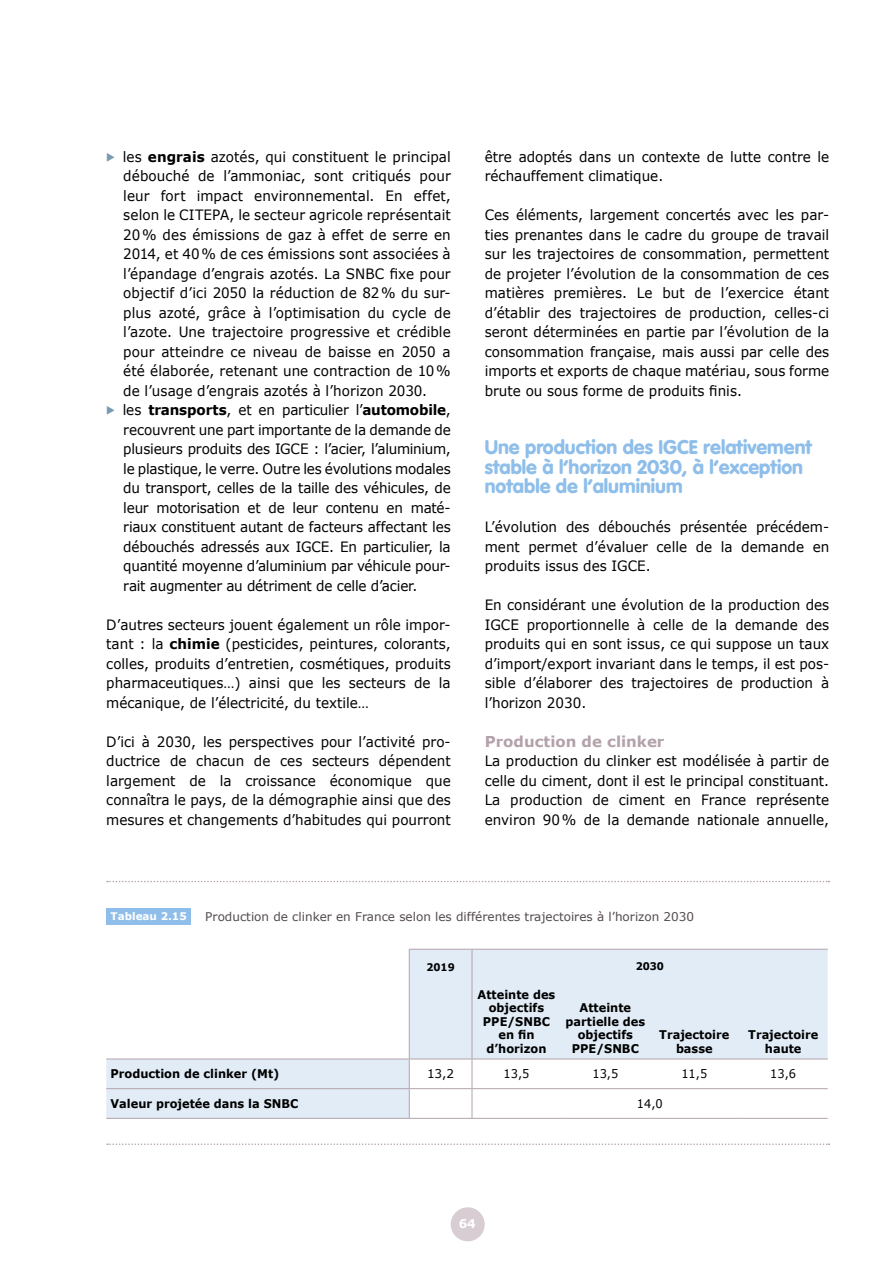
<style>
.page{position:relative;width:893px;height:1263px;background:#fff}
.page>*{position:absolute;margin:0;border:0;box-sizing:border-box;transform-origin:0 0}
.t1{font:900 19.5px/19.5px "VAG Rounded";color:#8ebee9}
.t2{font:700 15px "Verdana";color:#b3a2ab}
.t3{font:14.25px/19.5px "Verdana";color:#000;text-align:justify;scale:.95 1}
.t4{font:700 12px/13.5px "Verdana";color:#000;text-align:center;scale:.95 1}
.t5{font:12px "Verdana";color:#544a4e}
.t6{font:12px "Verdana";color:#000;scale:.95 1}
.t7{font:12px "Verdana";color:#000}
.t8{font:700 12px "Verdana";color:#fff}
.t9{font:700 10.5px "Verdana";color:#fff}
.t10{font:700 10.5px "Verdana";color:#000;scale:.95 1}
.s1{color:#799aaf}
.s2{font-weight:700}
</style>
<div class="page">
<div style="left:451px;top:1207px;width:34px;height:34px;background:#d7cdd3;border-radius:50%"></div>
<svg style="left:107px;top:881px;width:722px;height:1px"></svg>
<svg style="left:107px;top:1143px;width:722px;height:2px"></svg>
<div style="left:106px;top:908px;width:85px;height:16px;background:#8ebee9"></div>
<svg style="left:106px;top:949px;width:722px;height:169px;fill:#e1ecf7"></svg>
<svg style="left:409px;top:1059px;width:419px;height:59px"></svg>
<hr style="left:106px;top:1058px;width:303px;height:1px;background:#b3a2ab">
<hr style="left:106px;top:1088px;width:303px;height:1px;background:#b3a2ab">
<hr style="left:106px;top:1118px;width:303px;height:1px;background:#b3a2ab">
<hr style="left:409px;top:1088px;width:63px;height:1px;background:#b3a2ab">
<hr style="left:472px;top:1088px;width:89px;height:1px;background:#b3a2ab">
<hr style="left:561px;top:1088px;width:89px;height:1px;background:#b3a2ab">
<hr style="left:650px;top:1088px;width:89px;height:1px;background:#b3a2ab">
<hr style="left:739px;top:1088px;width:89px;height:1px;background:#b3a2ab">
<hr style="left:409px;top:1118px;width:63px;height:1px;background:#b3a2ab">
<hr style="left:472px;top:1118px;width:89px;height:1px;background:#b3a2ab">
<hr style="left:561px;top:1118px;width:89px;height:1px;background:#b3a2ab">
<hr style="left:650px;top:1118px;width:89px;height:1px;background:#b3a2ab">
<hr style="left:739px;top:1118px;width:89px;height:1px;background:#b3a2ab">
<svg style="left:409px;top:950px;width:1px;height:22px"></svg>
<svg style="left:472px;top:950px;width:1px;height:22px"></svg>
<hr style="left:409px;top:972px;width:1px;height:86px;background:#b3a2ab">
<hr style="left:472px;top:972px;width:1px;height:86px;background:#b3a2ab">
<hr style="left:409px;top:1058px;width:63px;height:1px;background:#b3a2ab">
<hr style="left:472px;top:1058px;width:89px;height:1px;background:#b3a2ab">
<hr style="left:561px;top:1058px;width:89px;height:1px;background:#b3a2ab">
<hr style="left:650px;top:1058px;width:89px;height:1px;background:#b3a2ab">
<hr style="left:739px;top:1058px;width:89px;height:1px;background:#b3a2ab">
<hr style="left:409px;top:949px;width:63px;height:1px;background:#b3a2ab">
<hr style="left:472px;top:949px;width:89px;height:1px;background:#b3a2ab">
<hr style="left:561px;top:949px;width:89px;height:1px;background:#b3a2ab">
<hr style="left:650px;top:949px;width:89px;height:1px;background:#b3a2ab">
<hr style="left:739px;top:949px;width:89px;height:1px;background:#b3a2ab">
<p class="t3" style="left:123px;top:146px;width:346px;text-indent:-17px"><span class="s1">◆</span> les <span class="s2">engrais</span> azotés, qui constituent le principal débouché de l’ammoniac, sont critiqués pour leur fort impact environnemental. En effet, selon le CITEPA, le secteur agricole représentait 20% des émissions de gaz à effet de serre en 2014, et 40% de ces émissions sont associées à l’épandage d’engrais azotés. La SNBC fixe pour objectif d’ici 2050 la réduction de 82% du sur&shy;plus azoté, grâce à l’optimisation du cycle de l’azote. Une trajectoire progressive et crédible pour atteindre ce niveau de baisse en 2050 a été élaborée, retenant une contraction de 10% de l’usage d’engrais azotés à l’horizon 2030.</p>
<p class="t3" style="left:123px;top:400px;width:346px;text-indent:-17px"><span class="s1">◆</span> les <span class="s2">transports</span>, et en particulier l’<span class="s2">automobile</span>, recouvrent une part importante de la demande de plusieurs produits des IGCE : l’acier, l’aluminium, le plastique, le verre. Outre les évolutions modales du transport, celles de la taille des véhicules, de leur motorisation et de leur contenu en maté&shy;riaux constituent autant de facteurs affectant les débouchés adressés aux IGCE. En particulier, la quantité moyenne d’aluminium par véhicule pour&shy;rait augmenter au détriment de celle d’acier.</p>
<p class="t3" style="left:106px;top:614px;width:364px">D’autres secteurs jouent également un rôle impor&shy;tant : la <span class="s2">chimie</span> (pesticides, peintures, colorants, colles, produits d’entretien, cosmétiques, produits pharmaceutiques…) ainsi que les secteurs de la mécanique, de l’électricité, du textile…</p>
<p class="t3" style="left:106px;top:731px;width:364px">D’ici à 2030, les perspectives pour l’activité pro&shy;ductrice de chacun de ces secteurs dépendent largement de la croissance économique que connaîtra le pays, de la démographie ainsi que des mesures et changements d’habitudes qui pourront</p>
<p class="t3" style="left:485px;top:146px;width:364px">être adoptés dans un contexte de lutte contre le réchauffement climatique.</p>
<p class="t3" style="left:485px;top:205px;width:364px">Ces éléments, largement concertés avec les par&shy;ties prenantes dans le cadre du groupe de travail sur les trajectoires de consommation, permettent de projeter l’évolution de la consommation de ces matières premières. Le but de l’exercice étant d’établir des trajectoires de production, celles-ci seront déterminées en partie par l’évolution de la consommation française, mais aussi par celle des imports et exports de chaque matériau, sous forme brute ou sous forme de produits finis.</p>
<h1 class="t1" style="left:485px;top:437px;width:329px">Une production des IGCE relativement stable à l’horizon 2030, à l’exception notable de l’aluminium</h1>
<p class="t3" style="left:485px;top:517px;width:364px">L’évolution des débouchés présentée précédem&shy;ment permet d’évaluer celle de la demande en produits issus des IGCE.</p>
<p class="t3" style="left:485px;top:595px;width:364px">En considérant une évolution de la production des IGCE proportionnelle à celle de la demande des produits qui en sont issus, ce qui suppose un taux d’import/export invariant dans le temps, il est pos&shy;sible d’élaborer des trajectoires de production à l’horizon 2030.</p>
<p class="t2" style="left:485px;top:730px;width:181px">Production de clinker</p>
<p class="t3" style="left:485px;top:751px;width:364px">La production du clinker est modélisée à partir de celle du ciment, dont il est le principal constituant.<br>La production de ciment en France représente environ 90% de la demande nationale annuelle,</p>
<p class="t9" style="left:111px;top:909px;width:78px">Tableau 2.15</p>
<p class="t5" style="left:205px;top:909px;width:490px">Production de clinker en France selon les différentes trajectoires à l’horizon 2030</p>
<p class="t10" style="left:426px;top:960px;width:31px">2019</p>
<p class="t10" style="left:636px;top:959px;width:31px">2030</p>
<p class="t4" style="left:478px;top:987px;width:83px">Atteinte des objectifs<br>PPE/SNBC en fin d’horizon</p>
<p class="t4" style="left:566px;top:1001px;width:85px">Atteinte partielle des objectifs<br>PPE/SNBC</p>
<p class="t4" style="left:659px;top:1028px;width:75px">Trajectoire basse</p>
<p class="t4" style="left:748px;top:1028px;width:75px">Trajectoire haute</p>
<p class="t4" style="left:111px;top:1067px;width:179px">Production de clinker (Mt)</p>
<p class="t7" style="left:427px;top:1066px;width:29px">13,2</p>
<p class="t6" style="left:503px;top:1066px;width:29px">13,5</p>
<p class="t6" style="left:592px;top:1066px;width:29px">13,5</p>
<p class="t6" style="left:681px;top:1066px;width:29px">11,5</p>
<p class="t6" style="left:770px;top:1066px;width:29px">13,6</p>
<p class="t4" style="left:111px;top:1097px;width:199px">Valeur projetée dans la SNBC</p>
<p class="t6" style="left:637px;top:1095px;width:29px">14,0</p>
<p class="t8" style="left:459px;top:1215px;width:19px">64</p>
</div>
